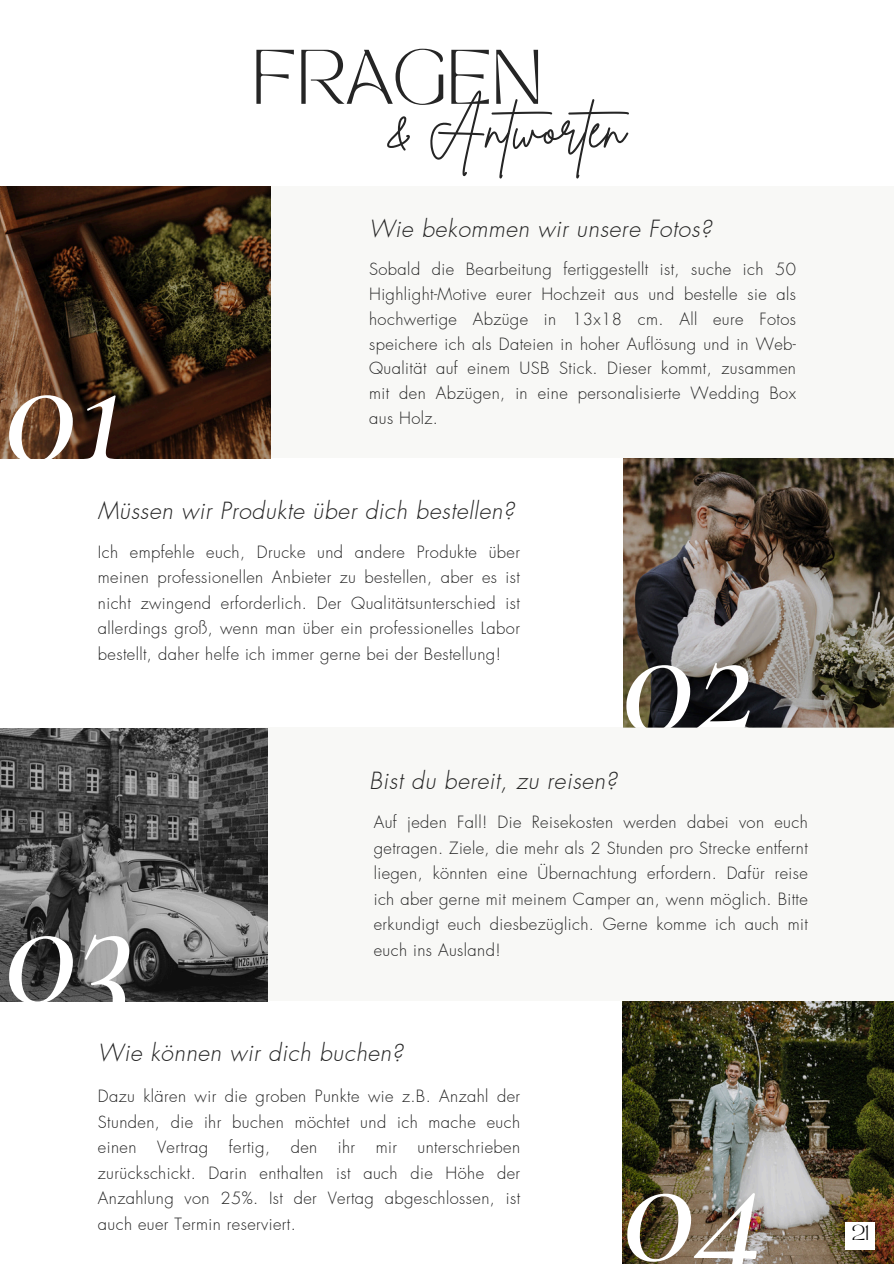
<style>
.page{position:relative;width:894px;height:1264px;background:#fff}
.page>*{position:absolute;margin:0;border:0;box-sizing:border-box;transform-origin:0 0}
.t1{font:italic 500 165.15px "Cormorant Garamond";color:#fff}
.t2{font:italic 500 165px "Cormorant Garamond";color:#fff}
.t3{font:54px "Brittany Signature";color:#252525}
.t4{font:54px "TAN MONCHERI Regular";color:#252525}
.t5{font:italic 300 23.1px "Futura LT Pro";letter-spacing:.025em;color:#252525}
.t6{font:300 16.5px/25.5px "Futura LT Pro";letter-spacing:.025em;color:#252525;text-align:justify}
.t7{font:15px "TAN MONCHERI Regular";color:#000}
</style>
<div class="page">
<div style="left:261px;top:187px;width:632px;height:271px;background:#f8f8f6"></div>
<img style="left:623px;top:458px;width:270px;height:269px">
<img style="left:622px;top:1001px;width:271px;height:262px">
<img style="left:0;top:187px;width:270px;height:271px">
<div style="left:257px;top:727px;width:636px;height:274px;background:#f8f8f6"></div>
<img style="left:0;top:729px;width:268px;height:272px">
<div style="left:845px;top:1221px;width:29px;height:28px;background:#fff"></div>
<p class="t4" style="left:252px;top:49px;width:292px">FRAGEN</p>
<p class="t3" style="left:386px;top:93px;width:259px">&amp; Antworten</p>
<p class="t2" style="left:4px;top:308px;width:123px">01</p>
<h3 class="t5" style="left:369px;top:218px;width:344px">Wie bekommen wir unsere Fotos?</h3>
<p class="t6" style="left:369px;top:257px;width:428px;line-height:24.8px">Sobald die Bearbeitung fertiggestellt ist, suche ich 50<br>Highlight-Motive eurer Hochzeit aus und bestelle sie als hochwertige Abzüge in 13x18 cm. All eure Fotos speichere ich als Dateien in hoher Auflösung und in Web-Qualität auf einem USB Stick. Dieser kommt, zusammen mit den Abzügen, in eine personalisierte Wedding Box aus Holz.</p>
<h3 class="t5" style="left:98px;top:499px;width:418px">Müssen wir Produkte über dich bestellen?</h3>
<p class="t6" style="left:98px;top:539px;width:423px">Ich empfehle euch, Drucke und andere Produkte über meinen professionellen Anbieter zu bestellen, aber es ist nicht zwingend erforderlich. Der Qualitätsunterschied ist allerdings groß, wenn man über ein professionelles Labor bestellt, daher helfe ich immer gerne bei der Bestellung!</p>
<h3 class="t1" style="left:621px;top:578px;width:136px">02</h3>
<p class="t5" style="left:369px;top:769px;width:249px">Bist du bereit, zu reisen?</p>
<p class="t6" style="left:373px;top:810px;width:435px">Auf jeden Fall! Die Reisekosten werden dabei von euch getragen. Ziele, die mehr als 2 Stunden pro Strecke entfernt liegen, könnten eine Übernachtung erfordern. Dafür reise ich aber gerne mit meinem Camper an, wenn möglich. Bitte erkundigt euch diesbezüglich. Gerne komme ich auch mit euch ins Ausland!</p>
<h3 class="t1" style="left:4px;top:849px;width:132px">03</h3>
<p class="t5" style="left:98px;top:1042px;width:307px">Wie können wir dich buchen?</p>
<p class="t6" style="left:98px;top:1084px;width:423px">Dazu klären wir die groben Punkte wie z.B. Anzahl der Stunden, die ihr buchen möchtet und ich mache euch einen Vertrag fertig, den ihr mir unterschrieben zurückschickt. Darin enthalten ist auch die Höhe der Anzahlung von 25%. Ist der Vertag abgeschlossen, ist auch euer Termin reserviert.</p>
<p class="t1" style="left:622px;top:1106px;width:146px">04</p>
<p class="t7" style="left:851px;top:1224px;width:19px">21</p>
</div>
